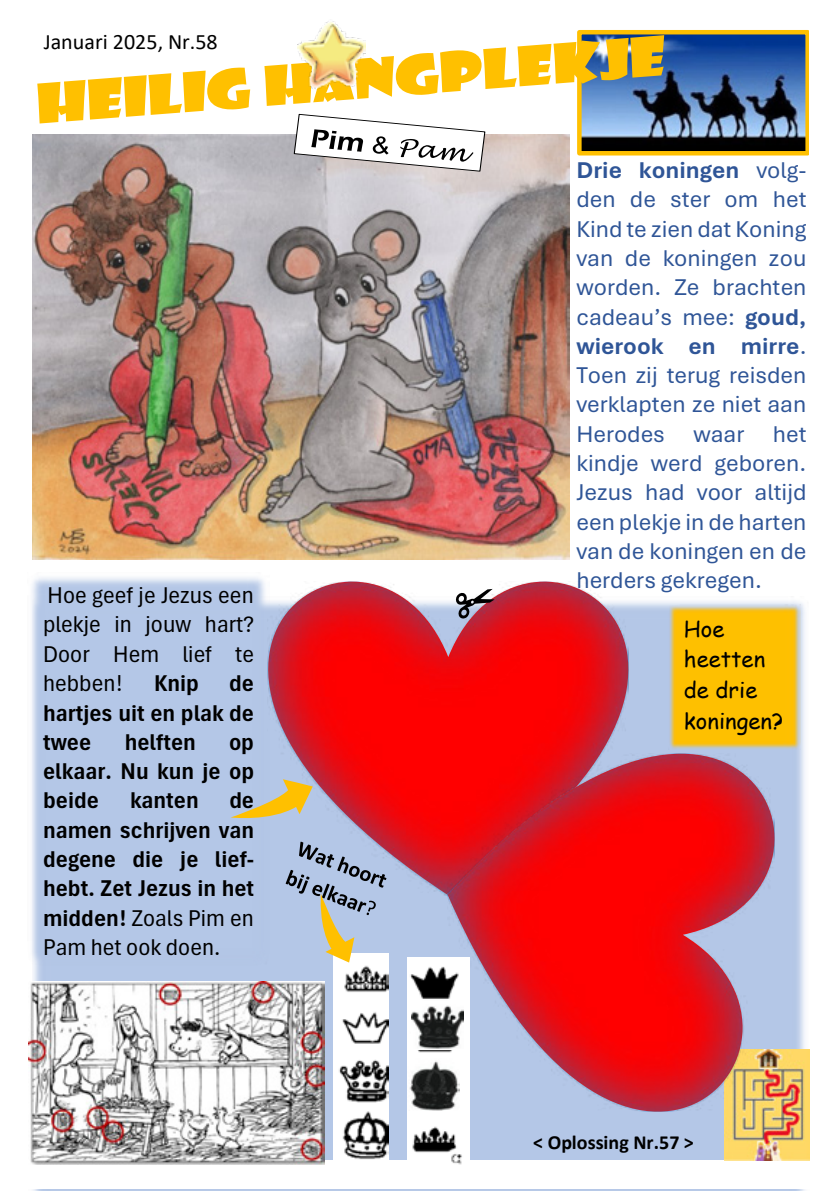
<style>
.page{position:relative;width:840px;height:1191px;background:#fff}
.page>*{position:absolute;margin:0;border:0;box-sizing:border-box;transform-origin:0 0}
.t1{font:24px/29.4px "Aptos";color:#2f5597;text-align:justify}
.t2{font:700 24px/29.4px "Aptos Narrow";color:#000;text-align:justify}
.t3{font:24px/29.2px "Aptos Narrow";color:#000;text-align:justify}
.t4{font:22px/30.6px "Comic Sans MS";color:#000}
.t5{font:22px "Calibri";color:#000}
.t6{font:700 20px "Calibri";color:#000}
.s1{font-weight:400}
.s2{font-weight:700}
</style>
<div class="page">
<img style="left:32px;top:135px;width:537px;height:424px">
<img style="left:581px;top:35px;width:223px;height:115px">
<div style="left:576px;top:30px;width:233px;height:125px;border:4px solid #ffc000"></div>
<img style="left:33px;top:895px;width:414px;height:295px">
<img style="left:39px;top:34px;width:639px;height:92px">
<svg style="left:37px;top:35px;width:626px;height:88px"></svg>
<svg style="left:293px;top:113px;width:192px;height:59px"></svg>
<div style="left:4px;top:1160px;width:835px;height:28px;background:#fff"></div>
<img style="left:32px;top:577px;width:193px;height:389px">
<img style="left:29px;top:981px;width:295px;height:183px">
<img style="left:83px;top:472px;width:487px;height:423px">
<img style="left:268px;top:581px;width:179px;height:314px">
<svg style="left:447px;top:575px;width:363px;height:616px"></svg>
<img style="left:447px;top:753px;width:326px;height:358px">
<svg style="left:448px;top:575px;width:50px;height:53px"></svg>
<img style="left:668px;top:604px;width:131px;height:145px">
<img style="left:407px;top:957px;width:62px;height:215px">
<img style="left:333px;top:953px;width:55px;height:207px">
<img style="left:386px;top:829px;width:31px;height:106px">
<svg style="left:225px;top:769px;width:161px;height:201px;background:#b8adbb"></svg>
<img style="left:411px;top:1004px;width:52px;height:45px">
<img style="left:407px;top:1058px;width:52px;height:52px">
<img style="left:297px;top:21px;width:68px;height:69px">
<p class="t5" style="left:44px;top:26px;width:175px">Januari 2025, Nr.58</p>
<p class="t3" style="left:43px;top:580px;width:212px">Hoe geef je Jezus een plekje in jouw hart?<br>Door Hem lief te hebben!</p>
<p class="t2" style="left:154px;top:667px;width:46px">Knip</p>
<p class="t2" style="left:43px;top:667px;width:212px;text-indent:186px">de hartjes uit en plak de twee</p>
<p class="t2" style="left:125px;top:726px;width:72px">helften</p>
<p class="t2" style="left:43px;top:726px;width:212px;text-indent:186px">op elkaar. Nu kun je op beide</p>
<p class="t2" style="left:43px;top:785px;width:212px;text-indent:186px">de namen schrijven van degene die je lief&shy;hebt. Zet Jezus in het midden! <span class="s1">Zoals Pim en Pam het ook doen.</span></p>
<p class="t2" style="left:130px;top:785px;width:70px">kanten</p>
<p class="t1" style="left:576px;top:154px;width:231px"><span class="s2">Drie koningen</span> volg&shy;den de ster om het Kind te zien dat Koning van de koningen zou worden. Ze brachten cadeau’s mee: <span class="s2">goud, wierook en mirre</span>.<br>Toen zij terug reisden verklapten ze niet aan Herodes waar het kindje werd geboren.<br>Jezus had voor altijd een plekje in de harten van de koningen en de herders gekregen.</p>
<p class="t4" style="left:683px;top:612px;width:101px">Hoe heetten de drie koningen?</p>
<p class="t6" style="left:533px;top:1128px;width:162px">&lt; Oplossing Nr.57 &gt;</p>
</div>
